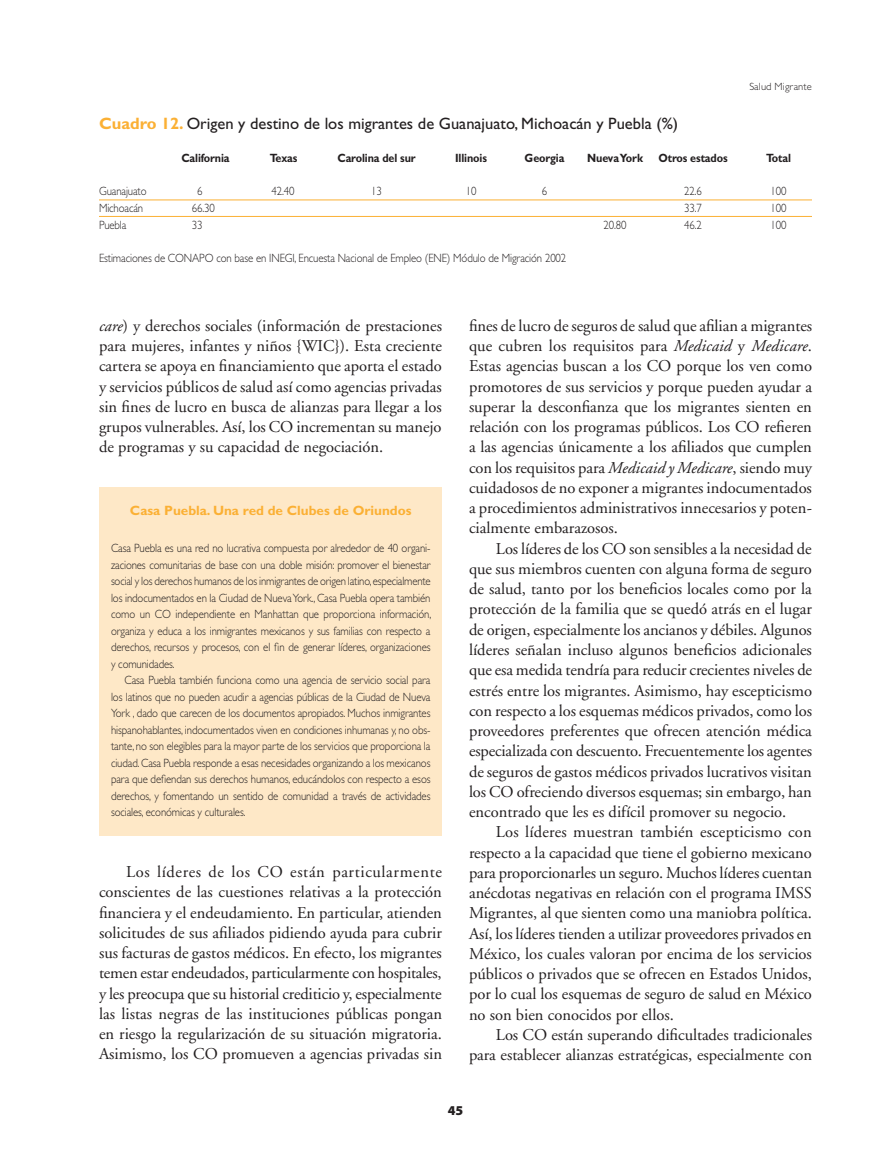
<style>
.page{position:relative;width:893px;height:1170px;background:#fff}
.page>*{position:absolute;margin:0;border:0;box-sizing:border-box;transform-origin:0 0}
.t1{font:16.5px/20.2px "Adobe Garamond";color:#231f20;text-align:justify}
.t2{font:16.5px "Gill Sans";color:#231f20}
.t3{font:700 13.5px "Gill Sans";color:#fbb034}
.t4{font:900 13.5px "Myriad Pro";color:#231f20}
.t5{font:300 12px/16.5px "Gill Sans";letter-spacing:-.01em;color:#231f20;text-align:justify;scale:.9 1}
.t6{font:700 12px "Gill Sans";letter-spacing:-.01em;color:#231f20;scale:.9 1}
.t7{font:300 10.5px "Gill Sans";letter-spacing:.01em;color:#231f20}
.s1{font-weight:700;color:#fbb034}
.s2{font-style:italic}
</style>
<div class="page">
<div style="left:99px;top:487px;width:343px;height:348px;background:#fee8c7"></div>
<hr style="left:99px;top:200px;width:713px;height:1px;background:#fbb034">
<hr style="left:99px;top:216px;width:713px;height:1px;background:#fbb034">
<p class="t7" style="left:749px;top:80px;width:64px">Salud Migrante</p>
<p class="t2" style="left:99px;top:114px;width:581px"><span class="s1">Cuadro 12.</span> Origen y destino de los migrantes de Guanajuato, Michoacán y Puebla (%)</p>
<p class="t6" style="left:181px;top:151px;width:55px">California</p>
<p class="t6" style="left:270px;top:151px;width:32px">Texas</p>
<p class="t6" style="left:337px;top:151px;width:88px">Carolina del sur</p>
<p class="t6" style="left:455px;top:151px;width:37px">Illinois</p>
<p class="t6" style="left:525px;top:151px;width:46px">Georgia</p>
<p class="t6" style="left:587px;top:151px;width:63px">Nueva York</p>
<p class="t6" style="left:658px;top:151px;width:78px">Otros estados</p>
<p class="t6" style="left:766px;top:151px;width:29px">Total</p>
<p class="t5" style="left:99px;top:183px;width:54px">Guanajuato</p>
<p class="t5" style="left:197px;top:183px;width:8px">6</p>
<p class="t5" style="left:271px;top:183px;width:27px">42.40</p>
<p class="t5" style="left:371px;top:183px;width:13px">13</p>
<p class="t5" style="left:466px;top:183px;width:13px">10</p>
<p class="t5" style="left:542px;top:183px;width:8px">6</p>
<p class="t5" style="left:684px;top:183px;width:21px">22.6</p>
<p class="t5" style="left:771px;top:183px;width:19px">100</p>
<p class="t5" style="left:99px;top:200px;width:51px">Michoacán</p>
<p class="t5" style="left:192px;top:200px;width:27px">66.30</p>
<p class="t5" style="left:684px;top:200px;width:21px">33.7</p>
<p class="t5" style="left:771px;top:200px;width:19px">100</p>
<p class="t5" style="left:99px;top:216px;width:32px">Puebla</p>
<p class="t5" style="left:192px;top:216px;width:13px">33</p>
<p class="t5" style="left:604px;top:216px;width:27px">20.80</p>
<p class="t5" style="left:684px;top:216px;width:21px">46.2</p>
<p class="t5" style="left:771px;top:216px;width:19px">100</p>
<p class="t5" style="left:99px;top:249px;width:521px">Estimaciones de CONAPO con base en INEGI, Encuesta Nacional de Empleo (ENE) Módulo de Migración 2002</p>
<p class="t1" style="left:99px;top:316px;width:344px"><span class="s2">care</span>) y derechos sociales (información de prestaciones para mujeres, infantes y niños {WIC}). Esta creciente cartera se apoya en financiamiento que aporta el estado y servicios públicos de salud así como agencias privadas sin fines de lucro en busca de alianzas para llegar a los grupos vulnerables. Así, los CO incrementan su manejo de programas y su capacidad de negociación.</p>
<p class="t3" style="left:130px;top:503px;width:283px">Casa Puebla. Una red de Clubes de Oriundos</p>
<p class="t5" style="left:111px;top:540px;width:357px">Casa Puebla es una red no lucrativa compuesta por alrededor de 40 organi&shy;zaciones comunitarias de base con una doble misión: promover el bienestar social y los derechos humanos de los inmigrantes de origen latino, especialmente los indocumentados en la Ciudad de Nueva York., Casa Puebla opera también como un CO independiente en Manhattan que proporciona información, organiza y educa a los inmigrantes mexicanos y sus familias con respecto a derechos, recursos y procesos, con el fin de generar líderes, organizaciones y comunidades.</p>
<p class="t5" style="left:111px;top:672px;width:357px;text-indent:14px">Casa Puebla también funciona como una agencia de servicio social para los latinos que no pueden acudir a agencias públicas de la Ciudad de Nueva York , dado que carecen de los documentos apropiados. Muchos inmigrantes hispanohablantes, indocumentados viven en condiciones inhumanas y, no obs&shy;tante, no son elegibles para la mayor parte de los servicios que proporciona la ciudad. Casa Puebla responde a esas necesidades organizando a los mexicanos para que defiendan sus derechos humanos, educándolos con respecto a esos derechos, y fomentando un sentido de comunidad a través de actividades sociales, económicas y culturales.</p>
<p class="t1" style="left:99px;top:862px;width:345px;text-indent:27px">Los líderes de los CO están particularmente conscientes de las cuestiones relativas a la protección financiera y el endeudamiento. En particular, atienden solicitudes de sus afiliados pidiendo ayuda para cubrir sus facturas de gastos médicos. En efecto, los migrantes temen estar endeudados, particularmente con hospitales, y les preocupa que su historial crediticio y, especialmente las listas negras de las instituciones públicas pongan en riesgo la regularización de su situación migratoria.<br>Asimismo, los CO promueven a agencias privadas sin</p>
<p class="t1" style="left:469px;top:316px;width:345px">fines de lucro de seguros de salud que afilian a migrantes que cubren los requisitos para <span class="s2">Medicaid</span> y <span class="s2">Medicare</span>.<br>Estas agencias buscan a los CO porque los ven como promotores de sus servicios y porque pueden ayudar a superar la desconfianza que los migrantes sienten en relación con los programas públicos. Los CO refieren a las agencias únicamente a los afiliados que cumplen con los requisitos para <span class="s2">Medicaid y Medicare</span>, siendo muy cuidadosos de no exponer a migrantes indocumentados a procedimientos administrativos innecesarios y poten&shy;cialmente embarazosos.</p>
<p class="t1" style="left:469px;top:538px;width:345px;text-indent:27px">Los líderes de los CO son sensibles a la necesidad de que sus miembros cuenten con alguna forma de seguro de salud, tanto por los beneficios locales como por la protección de la familia que se quedó atrás en el lugar de origen, especialmente los ancianos y débiles. Algunos líderes señalan incluso algunos beneficios adicionales que esa medida tendría para reducir crecientes niveles de estrés entre los migrantes. Asimismo, hay escepticismo con respecto a los esquemas médicos privados, como los proveedores preferentes que ofrecen atención médica especializada con descuento. Frecuentemente los agentes de seguros de gastos médicos privados lucrativos visitan los CO ofreciendo diversos esquemas; sin embargo, han encontrado que les es difícil promover su negocio.</p>
<p class="t1" style="left:469px;top:822px;width:345px;text-indent:27px">Los líderes muestran también escepticismo con respecto a la capacidad que tiene el gobierno mexicano para proporcionarles un seguro. Muchos líderes cuentan anécdotas negativas en relación con el programa IMSS Migrantes, al que sienten como una maniobra política.<br>Así, los líderes tienden a utilizar proveedores privados en México, los cuales valoran por encima de los servicios públicos o privados que se ofrecen en Estados Unidos, por lo cual los esquemas de seguro de salud en México no son bien conocidos por ellos.</p>
<p class="t1" style="left:469px;top:1024px;width:344px;text-align:right">Los CO están superando dificultades tradicionales para establecer alianzas estratégicas, especialmente con</p>
<p class="t4" style="left:448px;top:1102px;width:17px">45</p>
</div>
